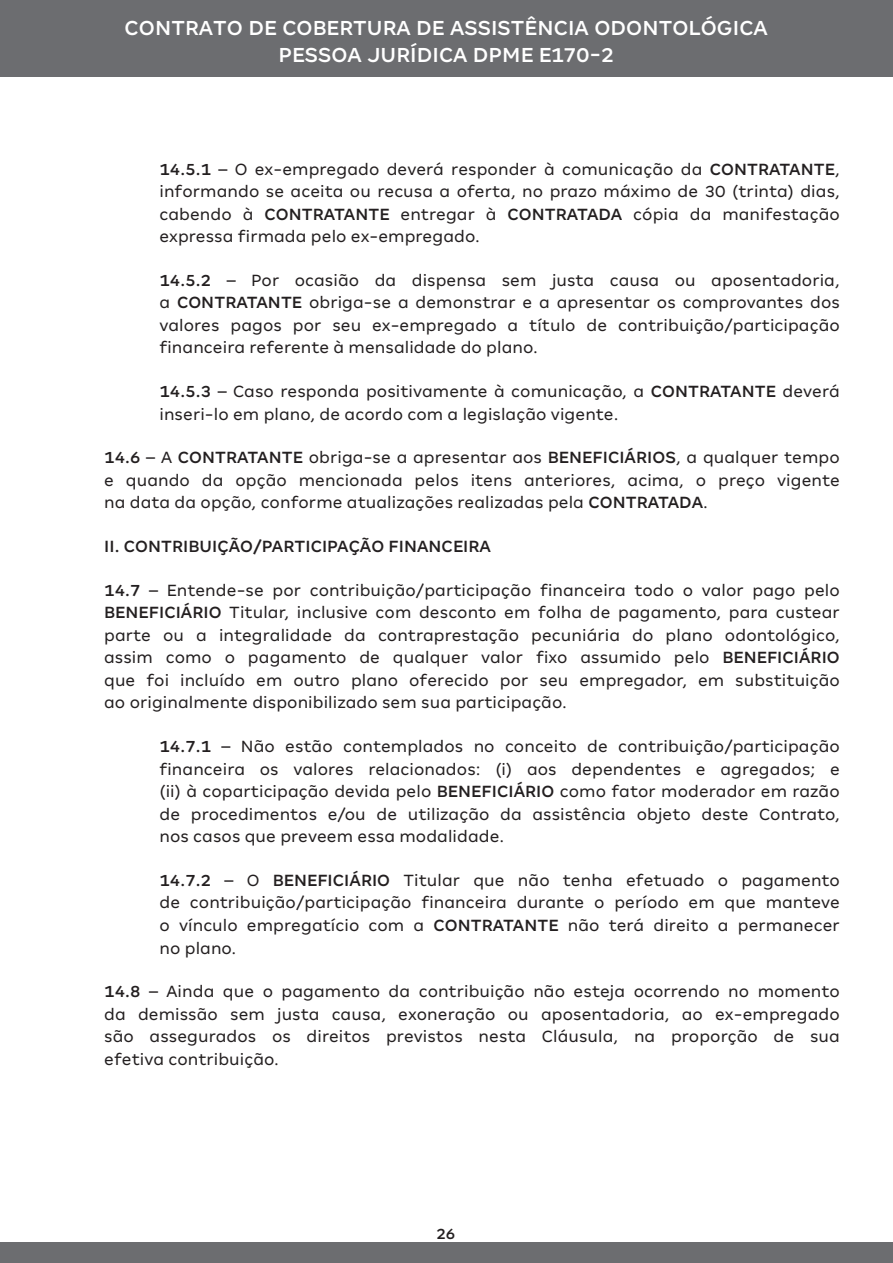
<style>
.page{position:relative;width:893px;height:1263px;background:#fff}
.page>*{position:absolute;margin:0;border:0;box-sizing:border-box;transform-origin:0 0}
.t1{font:500 22.5px/27px "Amil Typeface";letter-spacing:.005em;color:#fff;text-align:center}
.t2{font:18px/22.5px "Amil Typeface";letter-spacing:.005em;color:#231f20;text-align:justify}
.t3{font:500 18px "Amil Typeface";letter-spacing:.005em;color:#231f20}
.t4{font:500 16.5px "Amil Typeface";color:#231f20}
.s1{font-weight:500}
</style>
<div class="page">
<div style="left:0;top:1243px;width:893px;height:20px;background:#6c6d70"></div>
<div style="left:0;top:0;width:893px;height:76px;background:#6c6d70"></div>
<p class="t1" style="left:125px;top:14px;width:645px">CONTRATO DE COBERTURA DE ASSISTÊNCIA ODONTOLÓGICA<br>PESSOA JURÍDICA DPME E170-2</p>
<p class="t2" style="left:159px;top:157px;width:682px"><span class="s1">14.5.1</span> – O ex-empregado deverá responder à comunicação da <span class="s1">CONTRATANTE</span>, informando se aceita ou recusa a oferta, no prazo máximo de 30 (trinta) dias, cabendo à <span class="s1">CONTRATANTE</span> entregar à <span class="s1">CONTRATADA</span> cópia da manifestação expressa firmada pelo ex-empregado.</p>
<p class="t2" style="left:159px;top:269px;width:682px"><span class="s1">14.5.2</span> – Por ocasião da dispensa sem justa causa ou aposentadoria, a <span class="s1">CONTRATANTE</span> obriga-se a demonstrar e a apresentar os comprovantes dos valores pagos por seu ex-empregado a título de contribuição/participação financeira referente à mensalidade do plano.</p>
<p class="t2" style="left:159px;top:380px;width:682px"><span class="s1">14.5.3</span> – Caso responda positivamente à comunicação, a <span class="s1">CONTRATANTE</span> deverá inseri-lo em plano, de acordo com a legislação vigente.</p>
<p class="t2" style="left:104px;top:446px;width:737px"><span class="s1">14.6</span> – A <span class="s1">CONTRATANTE</span> obriga-se a apresentar aos <span class="s1">BENEFICIÁRIOS</span>, a qualquer tempo e quando da opção mencionada pelos itens anteriores, acima, o preço vigente na data da opção, conforme atualizações realizadas pela <span class="s1">CONTRATADA</span>.</p>
<p class="t3" style="left:104px;top:536px;width:388px">II. CONTRIBUIÇÃO/PARTICIPAÇÃO FINANCEIRA</p>
<p class="t2" style="left:104px;top:579px;width:737px"><span class="s1">14.7</span> – Entende-se por contribuição/participação financeira todo o valor pago pelo <span class="s1">BENEFICIÁRIO</span> Titular, inclusive com desconto em folha de pagamento, para custear parte ou a integralidade da contraprestação pecuniária do plano odontológico, assim como o pagamento de qualquer valor fixo assumido pelo <span class="s1">BENEFICIÁRIO </span>que foi incluído em outro plano oferecido por seu empregador, em substituição ao originalmente disponibilizado sem sua participação.</p>
<p class="t2" style="left:159px;top:735px;width:682px"><span class="s1">14.7.1</span> – Não estão contemplados no conceito de contribuição/participação financeira os valores relacionados: (i) aos dependentes e agregados; e (ii) à coparticipação devida pelo <span class="s1">BENEFICIÁRIO</span> como fator moderador em razão de procedimentos e/ou de utilização da assistência objeto deste Contrato, nos casos que preveem essa modalidade.</p>
<p class="t2" style="left:159px;top:869px;width:682px"><span class="s1">14.7.2</span> – O <span class="s1">BENEFICIÁRIO</span> Titular que não tenha efetuado o pagamento de contribuição/participação financeira durante o período em que manteve o vínculo empregatício com a <span class="s1">CONTRATANTE</span> não terá direito a permanecer no plano.</p>
<p class="t2" style="left:104px;top:980px;width:737px"><span class="s1">14.8</span> – Ainda que o pagamento da contribuição não esteja ocorrendo no momento da demissão sem justa causa, exoneração ou aposentadoria, ao ex-empregado são assegurados os direitos previstos nesta Cláusula, na proporção de sua efetiva contribuição.</p>
<p class="t4" style="left:436px;top:1224px;width:21px">26</p>
</div>
